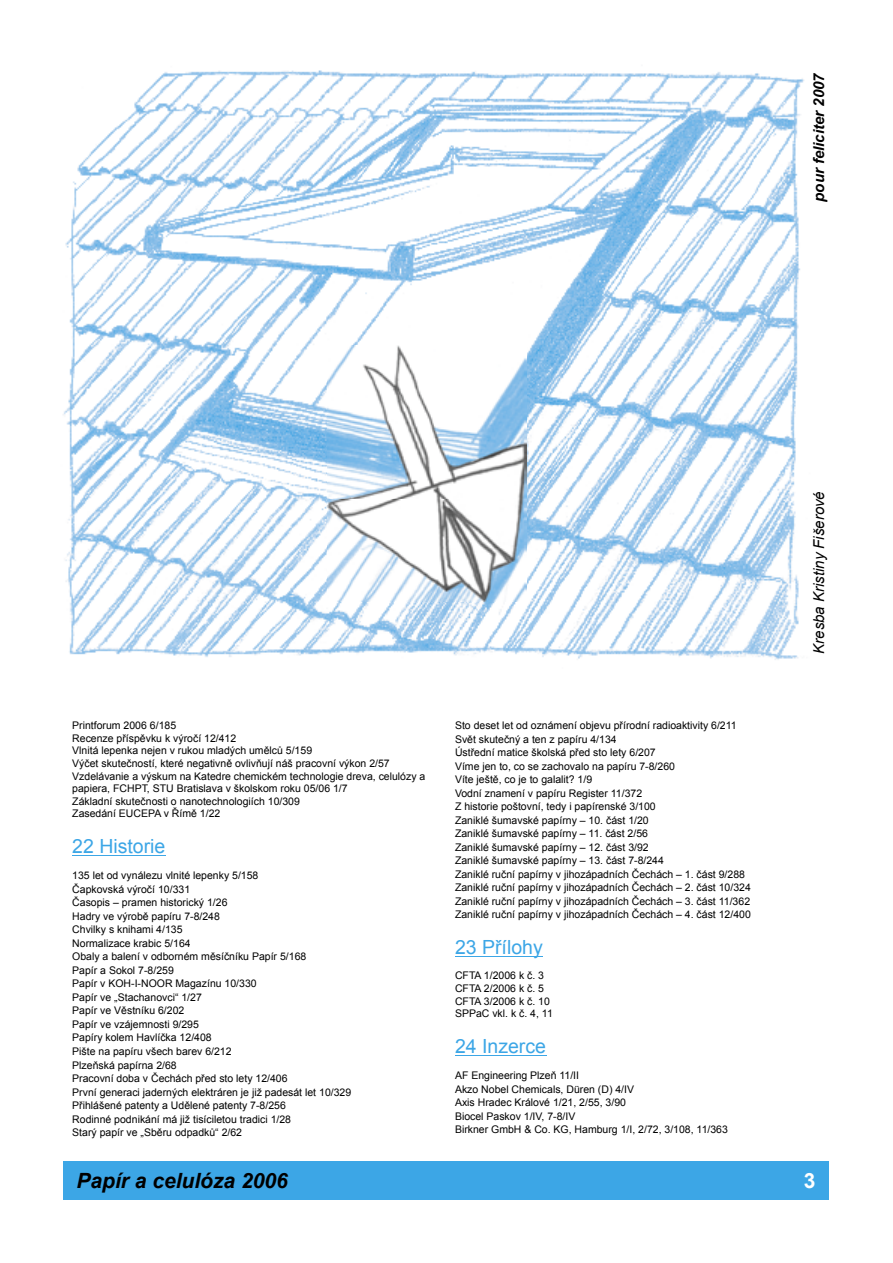
<style>
.page{position:relative;width:893px;height:1263px;background:#fff}
.page>*{position:absolute;margin:0;border:0;box-sizing:border-box;transform-origin:0 0}
.t1{font:italic 700 21px "Arial";color:#000}
.t2{font:700 21px "Arial";color:#fff}
.t3{font:19.5px "Arial";color:#3ca6e6}
.t4{font:italic 15px "Arial";color:#000}
.t5{font:italic 700 15px "Arial";color:#000}
.t6{font:10.5px/13.5px "Arial";color:#000}
</style>
<div class="page">
<div style="left:64px;top:1161px;width:765px;height:38px;background:#3ca6e6"></div>
<hr style="left:72px;top:855px;width:93px;height:1px;background:#3ca6e6">
<hr style="left:455px;top:956px;width:88px;height:1px;background:#3ca6e6">
<hr style="left:455px;top:1055px;width:91px;height:1px;background:#3ca6e6">
<img style="left:63px;top:70px;width:741px;height:590px">
<img style="left:328px;top:345px;width:198px;height:257px">
<h3 class="t5" style="left:809px;top:202px;width:131px;rotate:-90deg">pour feliciter 2007</h3>
<p class="t6" style="left:72px;top:719px;width:355px;line-height:12.6px">Printforum 2006 6/185<br>Recenze příspěvku k výročí 12/412<br>Vlnitá lepenka nejen v rukou mladých umělců 5/159<br>Výčet skutečností, které negativně ovlivňují náš pracovní výkon 2/57<br>Vzdelávanie a výskum na Katedre chemickém technologie dreva, celulózy a papiera, FCHPT, STU Bratislava v školskom roku 05/06 1/7<br>Základní skutečnosti o nanotechnologiích 10/309<br>Zasedání EUCEPA v Římě 1/22</p>
<h2 class="t3" style="left:72px;top:834px;width:95px">22 Historie</h2>
<p class="t6" style="left:72px;top:869px;width:280px">135 let od vynálezu vlnité lepenky 5/158<br>Čapkovská výročí 10/331<br>Časopis – pramen historický 1/26<br>Hadry ve výrobě papíru 7-8/248<br>Chvilky s knihami 4/135<br>Normalizace krabic 5/164<br>Obaly a balení v odborném měsíčníku Papír 5/168<br>Papír a Sokol 7-8/259<br>Papír v KOH-I-NOOR Magazínu 10/330<br>Papír ve „Stachanovci“ 1/27<br>Papír ve Věstníku 6/202<br>Papír ve vzájemnosti 9/295<br>Papíry kolem Havlíčka 12/408<br>Pište na papíru všech barev 6/212<br>Plzeňská papírna 2/68<br>Pracovní doba v Čechách před sto lety 12/406<br>První generaci jaderných elektráren je již padesát let 10/329<br>Přihlášené patenty a Udělené patenty 7-8/256<br>Rodinné podnikání má již tisíciletou tradici 1/28<br>Starý papír ve „Sběru odpadků“ 2/62</p>
<p class="t6" style="left:455px;top:719px;width:297px">Sto deset let od oznámení objevu přírodní radioaktivity 6/211<br>Svět skutečný a ten z papíru 4/134<br>Ústřední matice školská před sto lety 6/207<br>Víme jen to, co se zachovalo na papíru 7-8/260<br>Víte ještě, co je to galalit? 1/9<br>Vodní znamení v papíru Register 11/372<br>Z historie poštovní, tedy i papírenské 3/100<br>Zaniklé šumavské papírny – 10. část 1/20<br>Zaniklé šumavské papírny – 11. část 2/56<br>Zaniklé šumavské papírny – 12. část 3/92<br>Zaniklé šumavské papírny – 13. část 7-8/244<br>Zaniklé ruční papírny v jihozápadních Čechách – 1. část 9/288<br>Zaniklé ruční papírny v jihozápadních Čechách – 2. část 10/324<br>Zaniklé ruční papírny v jihozápadních Čechách – 3. část 11/362<br>Zaniklé ruční papírny v jihozápadních Čechách – 4. část 12/400</p>
<h2 class="t3" style="left:455px;top:934px;width:89px">23 Přílohy</h2>
<p class="t6" style="left:455px;top:969px;width:99px;line-height:12.6px">CFTA 1/2006 k č. 3<br>CFTA 2/2006 k č. 5<br>CFTA 3/2006 k č. 10<br>SPPaC vkl. k č. 4, 11</p>
<h2 class="t3" style="left:455px;top:1033px;width:93px">24 Inzerce</h2>
<p class="t6" style="left:455px;top:1069px;width:274px">AF Engineering Plzeň 11/II<br>Akzo Nobel Chemicals, Düren (D) 4/IV<br>Axis Hradec Králové 1/21, 2/55, 3/90<br>Biocel Paskov 1/IV, 7-8/IV<br>Birkner GmbH &amp; Co. KG, Hamburg 1/I, 2/72, 3/108, 11/363</p>
<h3 class="t4" style="left:809px;top:654px;width:164px;rotate:-90deg">Kresba Kristiny Fišerové</h3>
<h1 class="t1" style="left:77px;top:1166px;width:213px">Papír a celulóza 2006</h1>
<h1 class="t2" style="left:804px;top:1166px;width:13px">3</h1>
</div>
